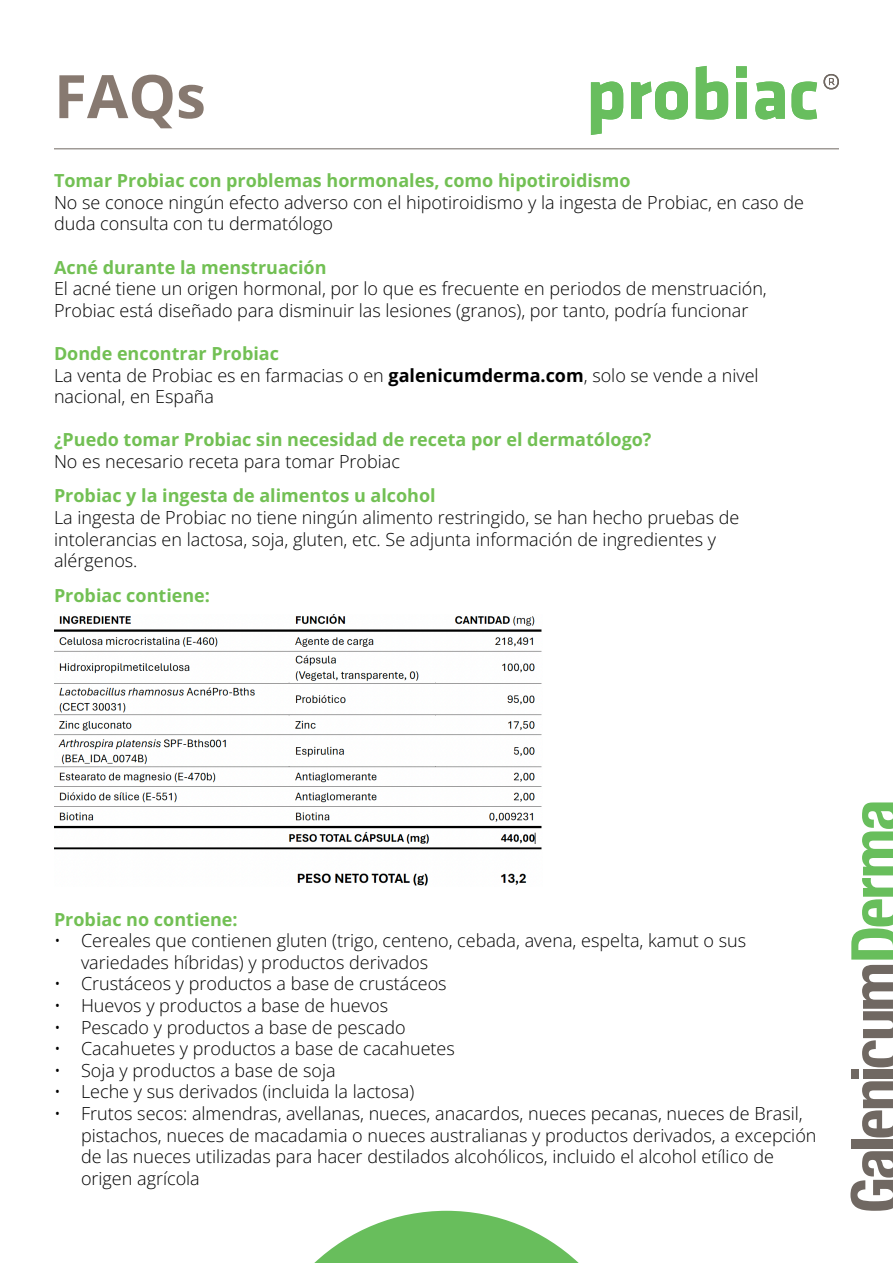
<style>
.page{position:relative;width:893px;height:1263px;background:#fff}
.page>*{position:absolute;margin:0;border:0;box-sizing:border-box;transform-origin:0 0}
.t1{font:700 60px "Open Sans";color:#877970}
.Respuesta{font:300 18px/21.6px "Open Sans";color:#000}
.Pregunta{font:700 18px "Open Sans";color:#72c054}
.s1{font-weight:700}
</style>
<div class="page">
<svg style="left:862px;top:965px;width:31px;height:102px"></svg>
<div style="left:863px;top:1070px;width:30px;height:9px;background:#706862"></div>
<div style="left:851px;top:1070px;width:8px;height:9px;background:#706862"></div>
<svg style="left:862px;top:1081px;width:31px;height:56px"></svg>
<div style="left:851px;top:1140px;width:42px;height:9px;background:#706862"></div>
<svg style="left:850px;top:1151px;width:43px;height:60px"></svg>
<svg style="left:851px;top:802px;width:42px;height:157px"></svg>
<svg style="left:314px;top:1211px;width:265px;height:52px"></svg>
<svg style="left:591px;top:82px;width:32px;height:53px"></svg>
<svg style="left:631px;top:82px;width:57px;height:37px"></svg>
<svg style="left:696px;top:66px;width:32px;height:53px"></svg>
<svg style="left:736px;top:66px;width:11px;height:53px"></svg>
<svg style="left:755px;top:82px;width:30px;height:37px"></svg>
<svg style="left:792px;top:82px;width:25px;height:37px"></svg>
<svg style="left:823px;top:74px;width:16px;height:15px"></svg>
<hr style="left:54px;top:149px;width:785px;height:1px;background:#706862">
<img style="left:54px;top:614px;width:488px;height:272px">
<h1 class="t1" style="left:54px;top:54px;width:153px">FAQs</h1>
<p class="Pregunta" style="left:54px;top:168px;width:578px">Tomar Probiac con problemas hormonales, como hipotiroidismo</p>
<p class="Respuesta" style="left:54px;top:191px;width:752px">No se conoce ningún efecto adverso con el hipotiroidismo y la ingesta de Probiac, en caso de duda consulta con tu dermatólogo</p>
<p class="Pregunta" style="left:54px;top:254px;width:274px">Acné durante la menstruación</p>
<p class="Respuesta" style="left:54px;top:277px;width:714px">El acné tiene un origen hormonal, por lo que es frecuente en periodos de menstruación,<br>Probiac está diseñado para disminuir las lesiones (granos), por tanto, podría funcionar</p>
<p class="Pregunta" style="left:54px;top:341px;width:227px">Donde encontrar Probiac</p>
<p class="Respuesta" style="left:54px;top:364px;width:706px">La venta de Probiac es en farmacias o en <span class="s1">galenicumderma.com</span>, solo se vende a nivel</p>
<p class="Respuesta" style="left:54px;top:385px;width:162px">nacional, en España</p>
<p class="Pregunta" style="left:54px;top:427px;width:599px">¿Puedo tomar Probiac sin necesidad de receta por el dermatólogo?</p>
<p class="Respuesta" style="left:54px;top:450px;width:347px">No es necesario receta para tomar Probiac</p>
<p class="Pregunta" style="left:54px;top:483px;width:383px">Probiac y la ingesta de alimentos u alcohol</p>
<p class="Respuesta" style="left:54px;top:506px;width:687px">La ingesta de Probiac no tiene ningún alimento restringido, se han hecho pruebas de</p>
<p class="Respuesta" style="left:54px;top:528px;width:663px">intolerancias en lactosa, soja, gluten, etc. Se adjunta información de ingredientes y</p>
<p class="Respuesta" style="left:54px;top:549px;width:85px">alérgenos.</p>
<p class="Pregunta" style="left:54px;top:582px;width:158px">Probiac contiene:</p>
<p class="Pregunta" style="left:54px;top:906px;width:185px">Probiac no contiene:</p>
<p class="Respuesta" style="left:81px;top:929px;width:667px;text-indent:-27px">• Cereales que contienen gluten (trigo, centeno, cebada, avena, espelta, kamut o sus variedades híbridas) y productos derivados</p>
<p class="Respuesta" style="left:54px;top:972px;width:394px">• Crustáceos y productos a base de crustáceos</p>
<p class="Respuesta" style="left:54px;top:994px;width:336px">• Huevos y productos a base de huevos</p>
<p class="Respuesta" style="left:54px;top:1016px;width:353px">• Pescado y productos a base de pescado</p>
<p class="Respuesta" style="left:54px;top:1037px;width:402px">• Cacahuetes y productos a base de cacahuetes</p>
<p class="Respuesta" style="left:54px;top:1059px;width:283px">• Soja y productos a base de soja</p>
<p class="Respuesta" style="left:54px;top:1080px;width:362px">• Leche y sus derivados (incluida la lactosa)</p>
<p class="Respuesta" style="left:81px;top:1102px;width:737px;text-indent:-27px">• Frutos secos: almendras, avellanas, nueces, anacardos, nueces pecanas, nueces de Brasil, pistachos, nueces de macadamia o nueces australianas y productos derivados, a excepción de las nueces utilizadas para hacer destilados alcohólicos, incluido el alcohol etílico de origen agrícola</p>
</div>
